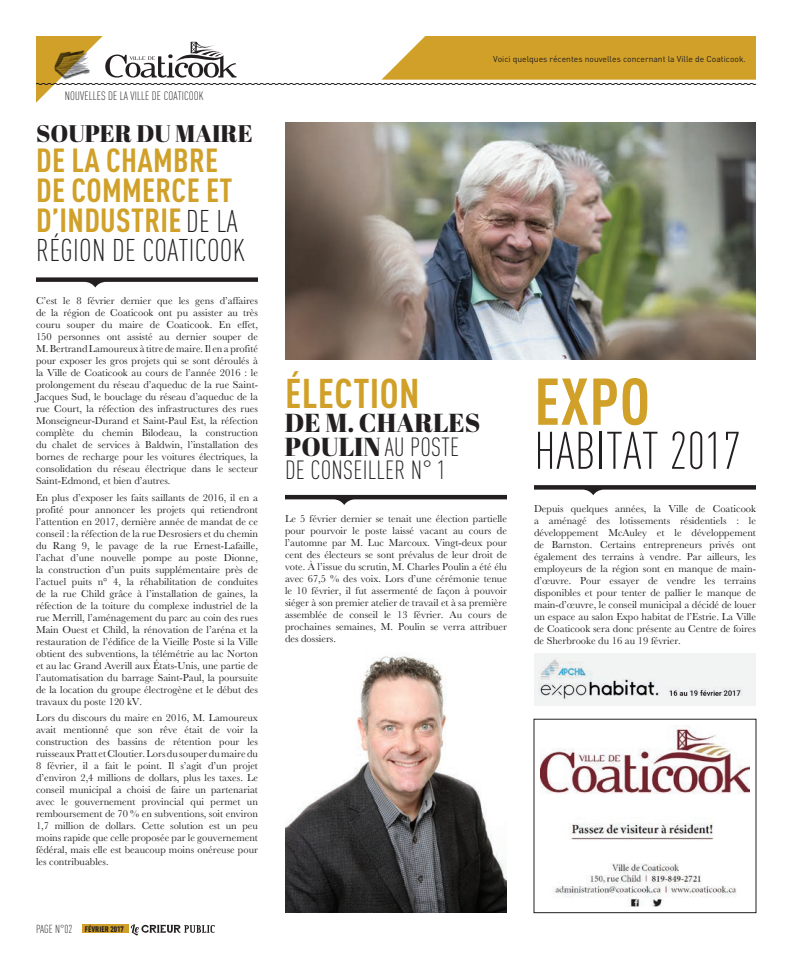
<style>
.page{position:relative;width:792px;height:972px;background:#fff}
.page>*{position:absolute;margin:0;border:0;box-sizing:border-box;transform-origin:0 0}
.t1{font:700 condensed 65px "DINOT";color:#d0a029}
.t2{font:300 condensed 52px "DINOT";letter-spacing:.01em;color:#231f20}
.t3{font:700 condensed 41px "DINOT";letter-spacing:.01em;color:#d0a029}
.t4{font:700 condensed 33px/30px "DINOT";letter-spacing:.01em;color:#d0a029}
.t5{font:300 condensed 31px "DINOT";letter-spacing:.01em;color:#231f20}
.t6{font:300 condensed 26px/22.5px "DINOT";letter-spacing:.01em;color:#231f20}
.t7{font:26px "Abril Fatface";color:#231f20}
.t8{font:24px "Abril Fatface";color:#231f20}
.t9{font:300 condensed 12px "DINOT";letter-spacing:.01em;color:#231f20}
.t10{font:300 condensed 11.5px "DINOT";color:#231f20}
.t11{font:10.5px/12px "Baskerville";color:#231f20;text-align:justify}
.t12{font:8.5px "DINOT";color:#231f20}
.t13{font:900 condensed 8px "DINOT";letter-spacing:.01em;color:#231f20}
.s1{font-weight:300;font-size:31px;color:#231f20}
.s2{font-family:"Abril Fatface";font-weight:400;font-stretch:normal}
</style>
<div class="page">
<div style="left:82px;top:924px;width:47px;height:9px;background:#d0a029"></div>
<svg style="left:131px;top:924px;width:84px;height:11px"></svg>
<svg style="left:35px;top:36px;width:722px;height:67px"></svg>
<img style="left:285px;top:655px;width:221px;height:258px">
<svg style="left:36px;top:277px;width:222px;height:11px"></svg>
<svg style="left:285px;top:495px;width:222px;height:10px"></svg>
<svg style="left:534px;top:485px;width:222px;height:10px"></svg>
<img style="left:285px;top:122px;width:471px;height:237px">
<img style="left:534px;top:654px;width:222px;height:51px">
<img style="left:541px;top:725px;width:208px;height:182px">
<p class="t9" style="left:65px;top:89px;width:140px">NOUVELLES DE LA VILLE DE COATICOOK</p>
<h3 class="t8" style="left:36px;top:117px;width:218px">SOUPER DU MAIRE</h3>
<h3 class="t4" style="left:36px;top:145px;width:203px">DE LA CHAMBRE<br>DE COMMERCE ET<br>D’INDUSTRIE <span class="s1">DE LA</span></h3>
<h3 class="t5" style="left:36px;top:232px;width:210px">RÉGION DE COATICOOK</h3>
<p class="t11" style="left:36px;top:295px;width:224px">C’est le 8 février dernier que les gens d’affaires de la région de Coaticook ont pu assister au très couru souper du maire de Coaticook. En effet, 150 personnes ont assisté au dernier souper de M. Bertrand Lamoureux à titre de maire. Il en a profité pour exposer les gros projets qui se sont déroulés à la Ville de Coaticook au cours de l’année 2016 : le prolongement du réseau d’aqueduc de la rue Saint-Jacques Sud, le bouclage du réseau d’aqueduc de la rue Court, la réfection des infrastructures des rues Monseigneur-Durand et Saint-Paul Est, la réfection complète du chemin Bilodeau, la construction du chalet de services à Baldwin, l’installation des bornes de recharge pour les voitures électriques, la consolidation du réseau électrique dans le secteur Saint-Edmond, et bien d’autres.</p>
<p class="t11" style="left:36px;top:491px;width:224px">En plus d’exposer les faits saillants de 2016, il en a profité pour annoncer les projets qui retiendront l’attention en 2017, dernière année de mandat de ce conseil : la réfection de la rue Desrosiers et du chemin du Rang 9, le pavage de la rue Ernest-Lafaille, l’achat d’une nouvelle pompe au poste Dionne, la construction d’un puits supplémentaire près de l’actuel puits n° 4, la réhabilitation de conduites de la rue Child grâce à l’installation de gaines, la réfection de la toiture du complexe industriel de la rue Merrill, l’aménagement du parc au coin des rues Main Ouest et Child, la rénovation de l’aréna et la restauration de l’édifice de la Vieille Poste si la Ville obtient des subventions, la télémétrie au lac Norton et au lac Grand Averill aux États-Unis, une partie de l’automatisation du barrage Saint-Paul, la poursuite de la location du groupe électrogène et le début des travaux du poste 120 kV.</p>
<p class="t11" style="left:36px;top:712px;width:224px">Lors du discours du maire en 2016, M. Lamoureux avait mentionné que son rêve était de voir la construction des bassins de rétention pour les ruisseaux Pratt et Cloutier. Lors du souper du maire du 8 février, il a fait le point. Il s’agit d’un projet d’environ 2,4 millions de dollars, plus les taxes. Le conseil municipal a choisi de faire un partenariat avec le gouvernement provincial qui permet un remboursement de 70 % en subventions, soit environ 1,7 million de dollars. Cette solution est un peu moins rapide que celle proposée par le gouvernement fédéral, mais elle est beaucoup moins onéreuse pour les contribuables.</p>
<p class="t10" style="left:36px;top:922px;width:5px">PAGE</p>
<p class="t10" style="left:55px;top:922px;width:19px">N°02</p>
<p class="t13" style="left:85px;top:924px;width:41px">FÉVRIER 2017</p>
<p class="t12" style="left:493px;top:53px;width:254px">Voici quelques récentes nouvelles concernant la Ville de Coaticook.</p>
<h3 class="t3" style="left:285px;top:369px;width:136px">ÉLECTION</h3>
<h3 class="t7" style="left:285px;top:405px;width:193px">DE M. CHARLES</h3>
<h3 class="t6" style="left:285px;top:436px;width:176px"><span class="s2">POULIN</span>AU POSTE<br>DE CONSEILLER N° 1</h3>
<p class="t11" style="left:285px;top:512px;width:224px">Le 5 février dernier se tenait une élection partielle pour pourvoir le poste laissé vacant au cours de l’automne par M. Luc Marcoux. Vingt-deux pour cent des électeurs se sont prévalus de leur droit de vote. À l’issue du scrutin, M. Charles Poulin a été élu avec 67,5 % des voix. Lors d’une cérémonie tenue le 10 février, il fut assermenté de façon à pouvoir siéger à son premier atelier de travail et à sa première assemblée de conseil le 13 février. Au cours de prochaines semaines, M. Poulin se verra attribuer des dossiers.</p>
<h1 class="t1" style="left:534px;top:362px;width:117px">EXPO</h1>
<h2 class="t2" style="left:534px;top:421px;width:209px">HABITAT 2017</h2>
<p class="t11" style="left:534px;top:503px;width:224px">Depuis quelques années, la Ville de Coaticook a aménagé des lotissements résidentiels : le développement McAuley et le développement de Barnston. Certains entrepreneurs privés ont également des terrains à vendre. Par ailleurs, les employeurs de la région sont en manque de main&shy;d’œuvre. Pour essayer de vendre les terrains disponibles et pour tenter de pallier le manque de main-d’œuvre, le conseil municipal a décidé de louer un espace au salon Expo habitat de l’Estrie. La Ville de Coaticook sera donc présente au Centre de foires de Sherbrooke du 16 au 19 février.</p>
</div>
